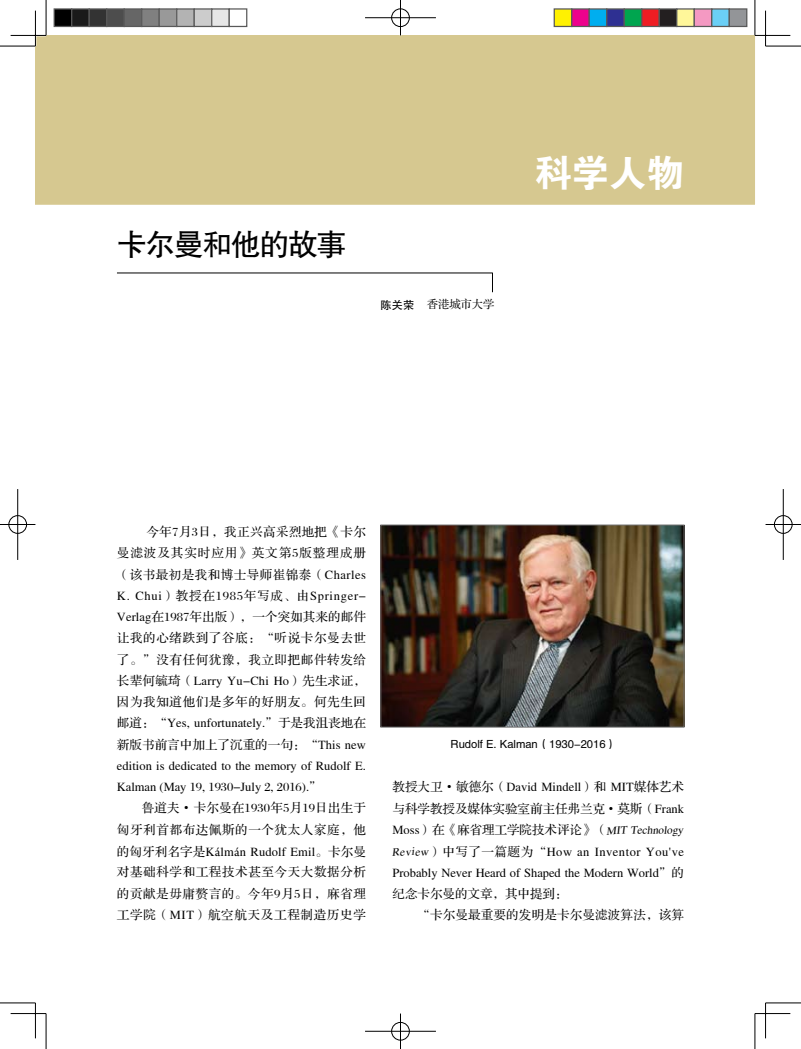
<style>
.page{position:relative;width:801px;height:1049px;background:#fff}
.page>*{position:absolute;margin:0;border:0;box-sizing:border-box;transform-origin:0 0}
.t1{font:37.5px "FZDHTJW GB1 0";color:#fff}
.t2{font:30px "FZHTJW GB1 0";letter-spacing:-.05em;color:#000}
.t3{font:12.5px/21.2px "FZS3 JW GB1 0";letter-spacing:.005em;color:#000;text-align:justify}
.t4{font:11.25px "FZHTJW GB1 0";color:#000}
.t5{font:11.25px "FZS3 JW GB1 0";color:#000}
.t6{font:italic 11px "FZS3 JW GB1 0";color:#000}
.s1{font-family:"FZHTJW GB1 0"}
.s2{font-family:"Arial"}
.s3{font-family:"Arno Pro";font-size:13.75px}
</style>
<div class="page">
<img style="left:382px;top:527px;width:300px;height:198px">
<div style="left:380px;top:525px;width:304px;height:202px;border:1px solid #717171"></div>
<div style="left:35px;top:35px;width:720px;height:170px;background:#d6c890"></div>
<hr style="left:117px;top:273px;width:376px;height:1px;background:#000">
<svg style="left:492px;top:274px;width:1px;height:18px"></svg>
<hr style="left:0;top:46px;width:35px;height:1px;background:#000">
<hr style="left:765px;top:46px;width:36px;height:1px;background:#000">
<hr style="left:0;top:1003px;width:35px;height:1px;background:#000">
<hr style="left:765px;top:1003px;width:36px;height:1px;background:#000">
<hr style="left:46px;top:0;width:1px;height:35px;background:#000">
<hr style="left:46px;top:1013px;width:1px;height:36px;background:#000">
<hr style="left:755px;top:0;width:1px;height:35px;background:#000">
<hr style="left:755px;top:1013px;width:1px;height:36px;background:#000">
<hr style="left:11px;top:35px;width:35px;height:1px;background:#000">
<hr style="left:755px;top:35px;width:35px;height:1px;background:#000">
<hr style="left:11px;top:1013px;width:35px;height:1px;background:#000">
<hr style="left:755px;top:1013px;width:35px;height:1px;background:#000">
<hr style="left:35px;top:11px;width:1px;height:35px;background:#000">
<hr style="left:35px;top:1003px;width:1px;height:35px;background:#000">
<hr style="left:765px;top:11px;width:1px;height:35px;background:#000">
<hr style="left:765px;top:1003px;width:1px;height:35px;background:#000">
<div style="left:391px;top:8px;width:19px;height:19px;border:2px solid #fff;border-radius:50%"></div>
<hr style="left:365px;top:17px;width:71px;height:2px;background:#fff">
<div style="left:391px;top:9px;width:18px;height:18px;border:1px solid #000;border-radius:50%"></div>
<hr style="left:365px;top:18px;width:71px;height:1px;background:#000">
<hr style="left:400px;top:0;width:1px;height:35px;background:#000">
<div style="left:391px;top:1021px;width:19px;height:20px;border:2px solid #fff;border-radius:50%"></div>
<hr style="left:365px;top:1030px;width:71px;height:2px;background:#fff">
<div style="left:391px;top:1022px;width:18px;height:18px;border:1px solid #000;border-radius:50%"></div>
<hr style="left:365px;top:1031px;width:71px;height:1px;background:#000">
<hr style="left:400px;top:1013px;width:1px;height:36px;background:#000">
<div style="left:8px;top:515px;width:19px;height:19px;border:2px solid #fff;border-radius:50%"></div>
<hr style="left:17px;top:489px;width:2px;height:71px;background:#fff">
<div style="left:9px;top:515px;width:18px;height:18px;border:1px solid #000;border-radius:50%"></div>
<hr style="left:0;top:524px;width:35px;height:1px;background:#000">
<hr style="left:18px;top:489px;width:1px;height:71px;background:#000">
<div style="left:773px;top:515px;width:20px;height:19px;border:2px solid #fff;border-radius:50%"></div>
<hr style="left:782px;top:489px;width:2px;height:71px;background:#fff">
<div style="left:774px;top:515px;width:18px;height:18px;border:1px solid #000;border-radius:50%"></div>
<hr style="left:765px;top:524px;width:36px;height:1px;background:#000">
<hr style="left:783px;top:489px;width:1px;height:71px;background:#000">
<div style="left:54px;top:9px;width:18px;height:17px;background:#000"></div>
<div style="left:54px;top:8px;width:18px;height:19px;border:1px solid #595959"></div>
<div style="left:72px;top:9px;width:17px;height:17px;background:#1a1a1a"></div>
<div style="left:71px;top:8px;width:19px;height:19px;border:1px solid #595959"></div>
<div style="left:89px;top:9px;width:18px;height:17px;background:#333"></div>
<div style="left:89px;top:8px;width:18px;height:19px;border:1px solid #595959"></div>
<div style="left:107px;top:9px;width:17px;height:17px;background:#4d4d4d"></div>
<div style="left:106px;top:8px;width:19px;height:19px;border:1px solid #595959"></div>
<div style="left:124px;top:9px;width:18px;height:17px;background:#666"></div>
<div style="left:124px;top:8px;width:18px;height:19px;border:1px solid #595959"></div>
<div style="left:142px;top:9px;width:17px;height:17px;background:#808080"></div>
<div style="left:141px;top:8px;width:19px;height:19px;border:1px solid #595959"></div>
<div style="left:159px;top:9px;width:18px;height:17px;background:#999"></div>
<div style="left:159px;top:8px;width:18px;height:19px;border:1px solid #595959"></div>
<div style="left:177px;top:9px;width:17px;height:17px;background:#b3b3b3"></div>
<div style="left:176px;top:8px;width:19px;height:19px;border:1px solid #595959"></div>
<div style="left:194px;top:9px;width:18px;height:17px;background:#ccc"></div>
<div style="left:194px;top:8px;width:18px;height:19px;border:1px solid #595959"></div>
<div style="left:212px;top:9px;width:17px;height:17px;background:#e6e6e6"></div>
<div style="left:211px;top:8px;width:19px;height:19px;border:1px solid #595959"></div>
<div style="left:229px;top:8px;width:18px;height:19px;border:1px solid #595959"></div>
<div style="left:554px;top:9px;width:18px;height:17px;background:#fff101"></div>
<div style="left:553px;top:8px;width:19px;height:19px;border:1px solid #595959"></div>
<div style="left:572px;top:9px;width:17px;height:17px;background:#ed028c"></div>
<div style="left:571px;top:8px;width:19px;height:19px;border:1px solid #595959"></div>
<div style="left:589px;top:9px;width:18px;height:17px;background:#00aeef"></div>
<div style="left:588px;top:8px;width:19px;height:19px;border:1px solid #595959"></div>
<div style="left:607px;top:9px;width:17px;height:17px;background:#2e3092"></div>
<div style="left:606px;top:8px;width:19px;height:19px;border:1px solid #595959"></div>
<div style="left:624px;top:9px;width:18px;height:17px;background:#00a54f"></div>
<div style="left:623px;top:8px;width:19px;height:19px;border:1px solid #595959"></div>
<div style="left:642px;top:9px;width:17px;height:17px;background:#ee1d23"></div>
<div style="left:641px;top:8px;width:19px;height:19px;border:1px solid #595959"></div>
<div style="left:659px;top:9px;width:18px;height:17px;background:#231f20"></div>
<div style="left:658px;top:8px;width:19px;height:19px;border:1px solid #595959"></div>
<div style="left:677px;top:9px;width:17px;height:17px;background:#fff79a"></div>
<div style="left:676px;top:8px;width:19px;height:19px;border:1px solid #595959"></div>
<div style="left:694px;top:9px;width:18px;height:17px;background:#f499c2"></div>
<div style="left:693px;top:8px;width:19px;height:19px;border:1px solid #595959"></div>
<div style="left:712px;top:9px;width:17px;height:17px;background:#6bcff6"></div>
<div style="left:711px;top:8px;width:19px;height:19px;border:1px solid #595959"></div>
<div style="left:729px;top:9px;width:18px;height:17px;background:#939598"></div>
<div style="left:728px;top:8px;width:19px;height:19px;border:1px solid #595959"></div>
<h2 class="t2" style="left:117px;top:228px;width:231px">卡尔曼和他的故事</h2>
<p class="t5" style="left:381px;top:299px;width:115px"><span class="s1">陈关荣</span> 香港城市大学</p>
<h1 class="t1" style="left:534px;top:153px;width:151px">科学人物</h1>
<p class="t3" style="left:117px;top:522px;width:251px;text-indent:29px">今年7月3日，我正兴高采烈地把《卡尔曼滤波及其实时应用》英文第5版整理成册（该书最初是我和博士导师崔锦泰（Charles K. Chui）教授在1985年写成、由Springer-Verlag在1987年出版），一个突如其来的邮件让我的心绪跌到了谷底：“听说卡尔曼去世了。”没有任何犹豫，我立即把邮件转发给长辈何毓琦（Larry Yu-Chi Ho）先生求证，因为我知道他们是多年的好朋友。何先生回邮道：“Yes, unfortunately.”于是我沮丧地在新版书前言中加上了沉重的一句：“This new edition is dedicated to the memory of Rudolf E.<br>Kalman (May 19, 1930-July 2, 2016).”</p>
<p class="t3" style="left:117px;top:798px;width:250px;line-height:21.8px;text-indent:25px">鲁道夫 <span class="s2">•</span> 卡尔曼在1930年5月19日出生于匈牙利首都布达佩斯的一个犹太人家庭，他的匈牙利名字是K<span class="s3">á</span>lm<span class="s3">á</span>n Rudolf Emil。卡尔曼</p>
<p class="t3" style="left:117px;top:862px;width:250px">对基础科学和工程技术甚至今天大数据分析的贡献是毋庸赘言的。今年9月5日，麻省理工学院（MIT）航空航天及工程制造历史学</p>
<p class="t4" style="left:451px;top:737px;width:168px">Rudolf E. Kalman（1930-2016）</p>
<p class="t3" style="left:392px;top:777px;width:293px;line-height:21.6px">教授大卫 <span class="s2">•</span> 敏德尔（David Mindell）和 MIT媒体艺术与科学教授及媒体实验室前主任弗兰克 <span class="s2">•</span> 莫斯（Frank Moss）在《麻省理工学院技术评论》（</p>
<p class="t6" style="left:606px;top:829px;width:78px;rotate:-6deg">MIT Technology</p>
<p class="t3" style="left:392px;top:841px;width:293px;text-indent:37px">）中写了一篇题为“How an Inventor You've Probably Never Heard of Shaped the Modern World”的纪念卡尔曼的文章，其中提到：</p>
<p class="t3" style="left:417px;top:905px;width:268px">“卡尔曼最重要的发明是卡尔曼滤波算法，该算</p>
<p class="t6" style="left:391px;top:848px;width:38px;rotate:-6deg">Review</p>
</div>
